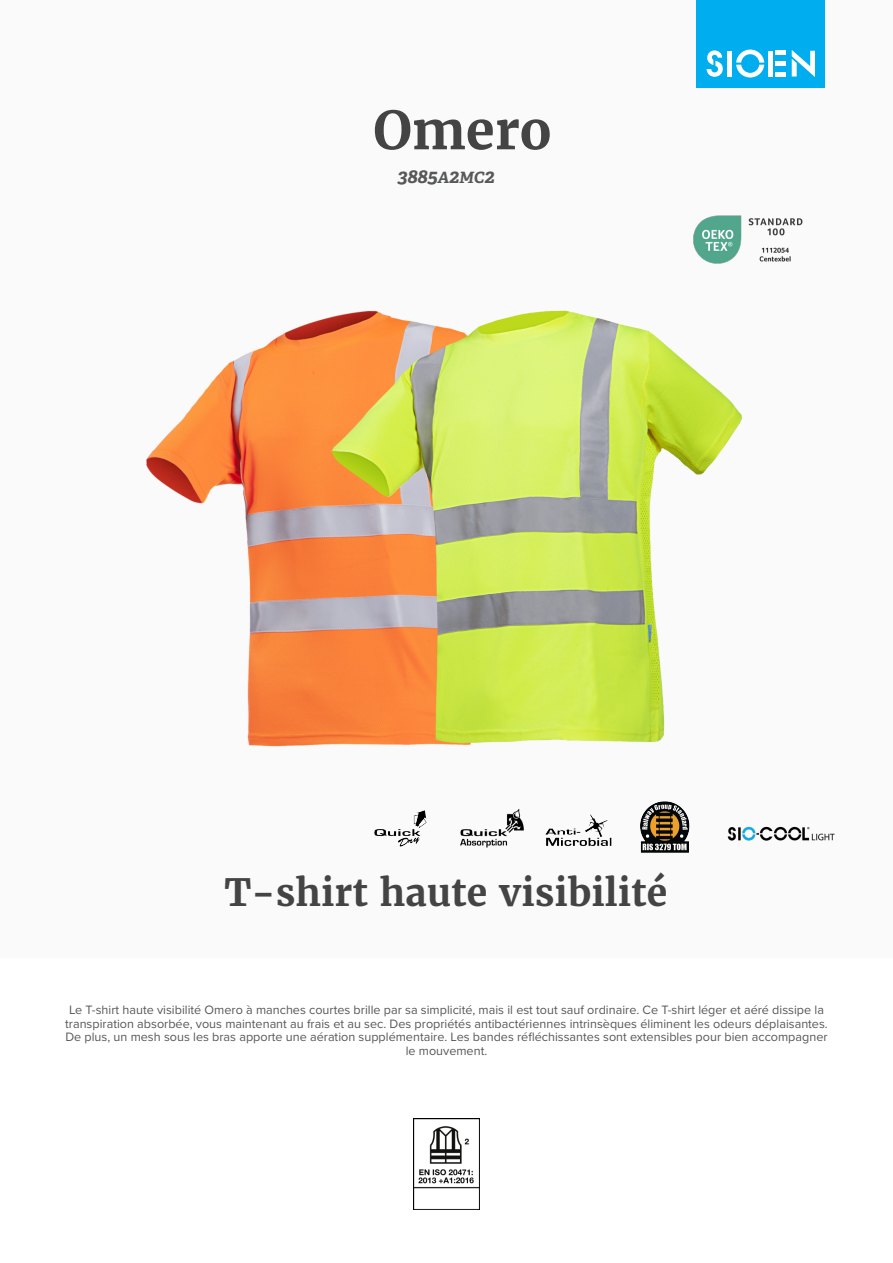
<style>
.page{position:relative;width:893px;height:1263px;background:#fff}
.page>*{position:absolute;margin:0;border:0;box-sizing:border-box;transform-origin:0 0}
.product_name{font:700 52.5px "Merriweather";color:#444}
.product_h2{font:700 37.5px "Merriweather";color:#444}
.product_ref{font:italic 700 19.5px "Adelle";color:#57585a}
.product_description{font:12.6px/13.6px "Proxima Nova";color:#57585a;text-align:center}
.s1{font-size:15.6px}
</style>
<div class="page">
<div style="left:0;top:0;width:893px;height:957px;background:#fafafa"></div>
<div style="left:697px;top:0;width:128px;height:88px;background:#00aeef"></div>
<svg style="left:707px;top:50px;width:16px;height:27px"></svg>
<svg style="left:736px;top:50px;width:28px;height:28px"></svg>
<div style="left:727px;top:51px;width:5px;height:26px;background:#fff"></div>
<div style="left:768px;top:51px;width:5px;height:26px;background:#fff"></div>
<div style="left:775px;top:72px;width:11px;height:5px;background:#fff"></div>
<div style="left:775px;top:61px;width:11px;height:5px;background:#fff"></div>
<hr style="left:775px;top:51px;width:11px;height:4px;background:#fff">
<svg style="left:792px;top:50px;width:23px;height:27px"></svg>
<img style="left:783px;top:826px;width:52px;height:15px">
<img style="left:783px;top:218px;width:20px;height:44px">
<img style="left:413px;top:1118px;width:67px;height:92px">
<img style="left:146px;top:327px;width:152px;height:420px">
<img style="left:298px;top:215px;width:485px;height:638px">
<p class="product_name" style="left:373px;top:97px;width:179px">Omero</p>
<p class="product_ref" style="left:397px;top:164px;width:98px">3885<span class="s1">A</span>2<span class="s1">MC</span>2</p>
<p class="product_h2" style="left:224px;top:868px;width:444px">T-shirt haute visibilité</p>
<p class="product_description" style="left:65px;top:1002px;width:764px">Le T-shirt haute visibilité Omero à manches courtes brille par sa simplicité, mais il est tout sauf ordinaire. Ce T-shirt léger et aéré dissipe la transpiration absorbée, vous maintenant au frais et au sec. Des propriétés antibactériennes intrinsèques éliminent les odeurs déplaisantes.<br>De plus, un mesh sous les bras apporte une aération supplémentaire. Les bandes réfléchissantes sont extensibles pour bien accompagner le mouvement.</p>
</div>
